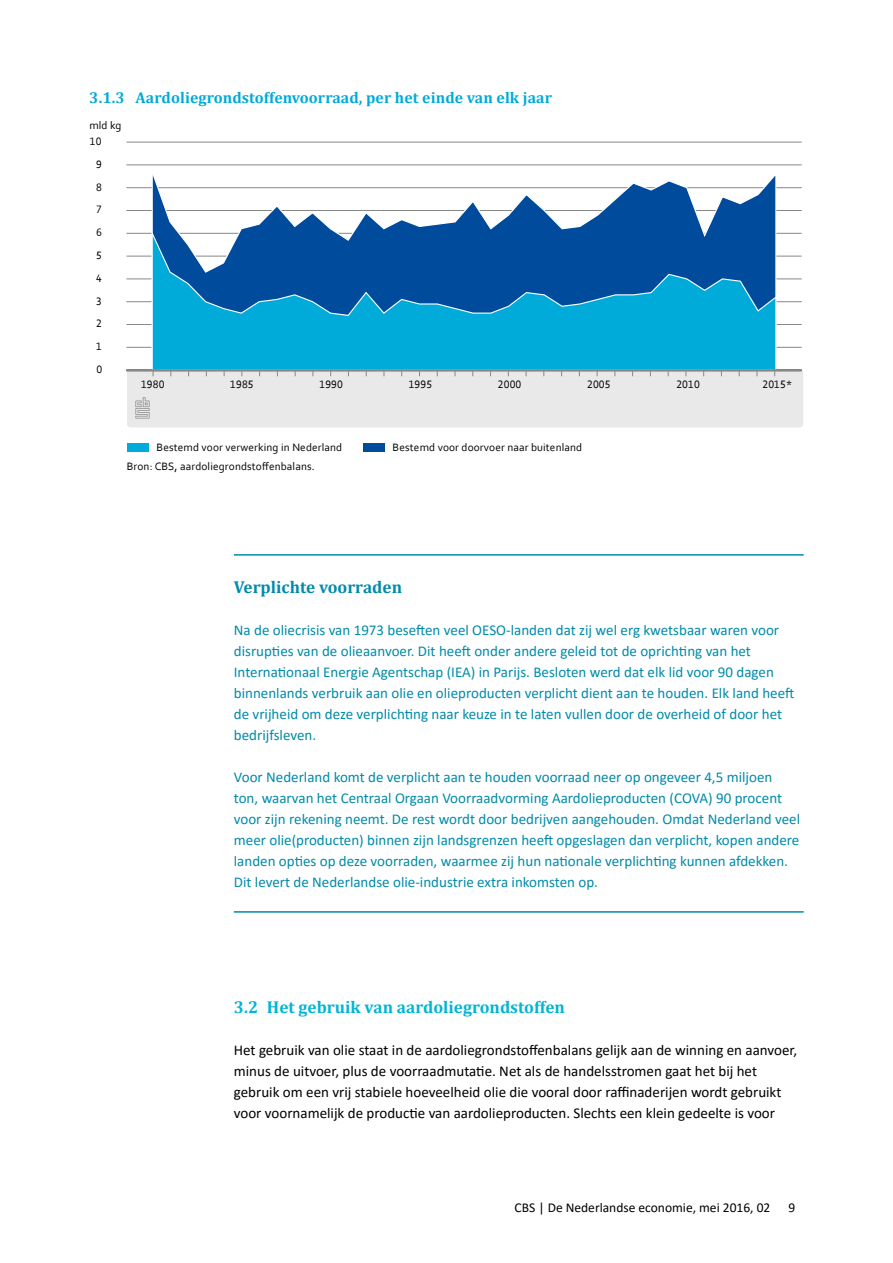
<style>
.page{position:relative;width:893px;height:1263px;background:#fff}
.page>*{position:absolute;margin:0;border:0;box-sizing:border-box;transform-origin:0 0}
.t1{font:700 17.25px "Cambria";color:#00b5d6}
.t2{font:700 17.25px "Cambria";color:#008ba9}
.t3{font:700 15.75px "Cambria";letter-spacing:.005em;color:#00abd9}
.t4{font:15px/21px "Calibri";color:#008ba9}
.t5{font:15px/21px "Calibri";color:#000}
.t6{font:13.5px "Calibri";color:#000}
.t7{font:11.25px "Corbel";letter-spacing:.01em;color:#000}
</style>
<div class="page">
<hr style="left:234px;top:554px;width:570px;height:2px;background:#008ba9">
<hr style="left:234px;top:911px;width:570px;height:2px;background:#008ba9">
<hr style="left:126px;top:369px;width:676px;height:2px;background:#868786">
<hr style="left:126px;top:347px;width:676px;height:1px;background:#868786">
<hr style="left:126px;top:324px;width:676px;height:1px;background:#868786">
<hr style="left:126px;top:301px;width:676px;height:1px;background:#868786">
<hr style="left:126px;top:279px;width:676px;height:1px;background:#868786">
<hr style="left:126px;top:256px;width:676px;height:1px;background:#868786">
<hr style="left:126px;top:233px;width:676px;height:1px;background:#868786">
<hr style="left:126px;top:210px;width:676px;height:1px;background:#868786">
<hr style="left:126px;top:187px;width:676px;height:1px;background:#868786">
<hr style="left:126px;top:165px;width:676px;height:1px;background:#868786">
<hr style="left:126px;top:142px;width:676px;height:1px;background:#868786">
<svg style="left:151px;top:165px;width:626px;height:63px"></svg>
<svg style="left:151px;top:228px;width:626px;height:141px;background:#0981bd"></svg>
<div style="left:128px;top:444px;width:21px;height:8px;background:#00abd9"></div>
<div style="left:364px;top:444px;width:21px;height:8px;background:#004b9c"></div>
<div style="left:127px;top:370px;width:676px;height:57px;background:#e9e9e9"></div>
<p class="t3" style="left:89px;top:87px;width:464px">3.1.3 Aardoliegrondstoffenvoorraad, per het einde van elk jaar</p>
<p class="t7" style="left:89px;top:118px;width:34px">mld kg</p>
<p class="t7" style="left:90px;top:135px;width:13px">10</p>
<p class="t7" style="left:96px;top:157px;width:7px">9</p>
<p class="t7" style="left:96px;top:180px;width:7px">8</p>
<p class="t7" style="left:96px;top:203px;width:7px">7</p>
<p class="t7" style="left:96px;top:225px;width:7px">6</p>
<p class="t7" style="left:96px;top:248px;width:7px">5</p>
<p class="t7" style="left:96px;top:271px;width:7px">4</p>
<p class="t7" style="left:96px;top:294px;width:7px">3</p>
<p class="t7" style="left:96px;top:317px;width:7px">2</p>
<p class="t7" style="left:96px;top:339px;width:7px">1</p>
<p class="t7" style="left:96px;top:363px;width:7px">0</p>
<p class="t7" style="left:141px;top:378px;width:25px">1980</p>
<p class="t7" style="left:230px;top:378px;width:25px">1985</p>
<p class="t7" style="left:319px;top:378px;width:25px">1990</p>
<p class="t7" style="left:409px;top:378px;width:25px">1995</p>
<p class="t7" style="left:498px;top:378px;width:25px">2000</p>
<p class="t7" style="left:587px;top:378px;width:25px">2005</p>
<p class="t7" style="left:676px;top:378px;width:25px">2010</p>
<p class="t7" style="left:762px;top:378px;width:31px">2015*</p>
<p class="t7" style="left:157px;top:441px;width:187px">Bestemd voor verwerking in Nederland</p>
<p class="t7" style="left:393px;top:441px;width:191px">Bestemd voor doorvoer naar buitenland</p>
<p class="t7" style="left:127px;top:459px;width:189px">Bron: CBS, aardoliegrondstoffenbalans.</p>
<p class="t2" style="left:234px;top:577px;width:170px">Verplichte voorraden</p>
<p class="t4" style="left:234px;top:619px;width:562px">Na de oliecrisis van 1973 beseften veel OESO-landen dat zij wel erg kwetsbaar waren voor disrupties van de olieaanvoer. Dit heeft onder andere geleid tot de oprichting van het Internationaal Energie Agentschap (IEA) in Parijs. Besloten werd dat elk lid voor 90 dagen binnenlands verbruik aan olie en olieproducten verplicht dient aan te houden. Elk land heeft de vrijheid om deze verplichting naar keuze in te laten vullen door de overheid of door het bedrijfsleven.</p>
<p class="t4" style="left:234px;top:766px;width:568px">Voor Nederland komt de verplicht aan te houden voorraad neer op ongeveer 4,5 miljoen ton, waarvan het Centraal Orgaan Voorraadvorming Aardolieproducten (COVA) 90 procent voor zijn rekening neemt. De rest wordt door bedrijven aangehouden. Omdat Nederland veel meer olie(producten) binnen zijn landsgrenzen heeft opgeslagen dan verplicht, kopen andere landen opties op deze voorraden, waarmee zij hun nationale verplichting kunnen afdekken.<br>Dit levert de Nederlandse olie-industrie extra inkomsten op.</p>
<p class="t1" style="left:234px;top:997px;width:333px">3.2 Het gebruik van aardoliegrondstoffen</p>
<p class="t5" style="left:234px;top:1039px;width:565px">Het gebruik van olie staat in de aardoliegrondstoffenbalans gelijk aan de winning en aanvoer, minus de uitvoer, plus de voorraadmutatie. Net als de handelsstromen gaat het bij het gebruik om een vrij stabiele hoeveelheid olie die vooral door raffinaderijen wordt gebruikt voor voornamelijk de productie van aardolieproducten. Slechts een klein gedeelte is voor</p>
<p class="t6" style="left:515px;top:1198px;width:257px">CBS | De Nederlandse economie, mei 2016, 02</p>
<p class="t6" style="left:788px;top:1198px;width:8px">9</p>
</div>
